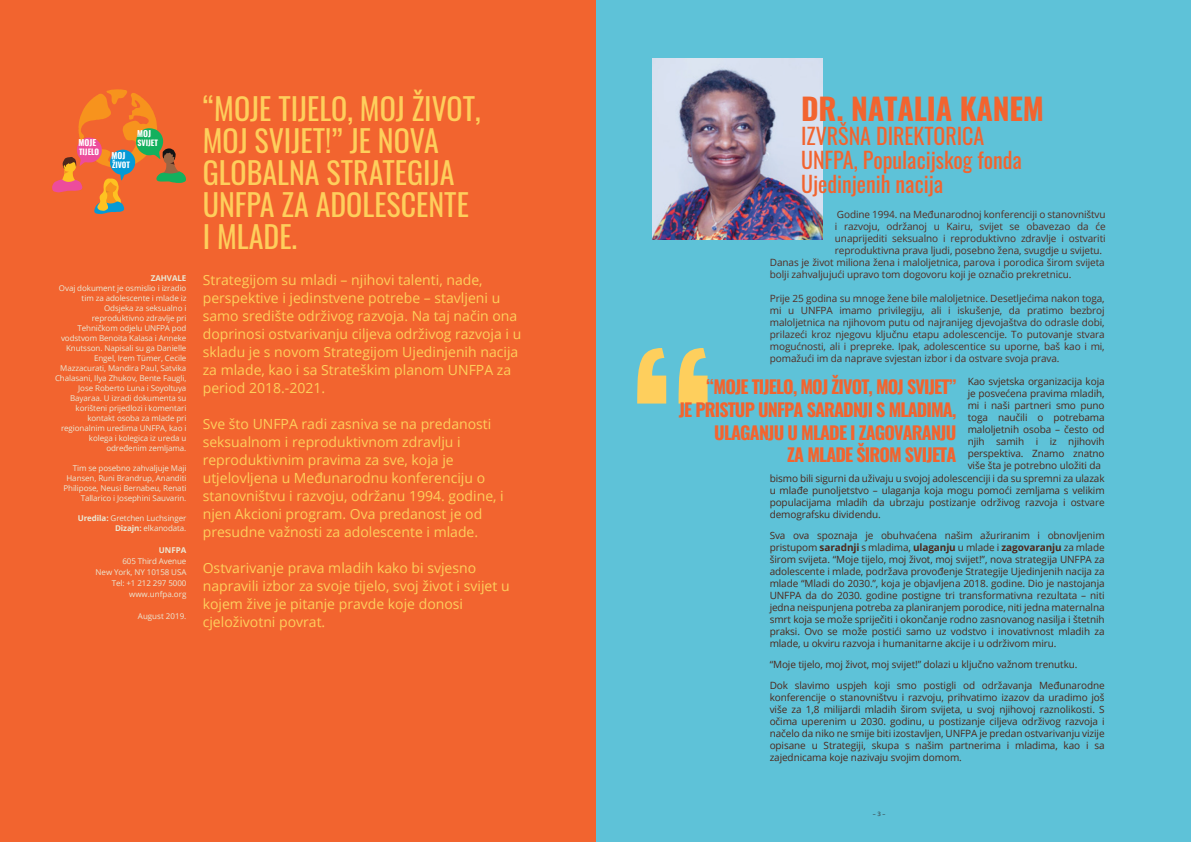
<style>
.page{position:relative;width:1191px;height:842px;background:#fff}
.page>*{position:absolute;margin:0;border:0;box-sizing:border-box;transform-origin:0 0}
.t1{font:30px/32px "Oswald";color:#fecf5c}
.t2{font:700 30px "Oswald";letter-spacing:-.005em;color:#f2642f}
.t3{font:22px/24px "Oswald";color:#f2642f}
.t4{font:700 18px/22.6px "Oswald";letter-spacing:-.045em;color:#f2642f;text-align:right}
.t5{font:14px/18px "Open Sans";color:#fecf5c}
.t6{font:10px/12px "Open Sans";letter-spacing:-.01em;color:#4e271b;text-align:justify}
.t7{font:10px/12px "Open Sans";letter-spacing:-.01em;color:#542d24;text-align:justify}
.t8{font:700 8.5px "Oswald";color:#fff}
.t9{font:8px/10px "Open Sans";letter-spacing:-.01em;color:#eae9d5;text-align:right}
.t10{font:700 8px "Open Sans";letter-spacing:-.01em;color:#eae9d5}
.t11{font:700 7.9px "Oswald";color:#fff}
.t12{font:6px "Open Sans";color:#312f30}
.s1{font-weight:700}
</style>
<div class="page">
<div style="left:595px;top:0;width:596px;height:842px;background:#5ec2d8"></div>
<div style="left:0;top:0;width:595px;height:842px;background:#f2642f"></div>
<img style="left:652px;top:58px;width:170px;height:182px">
<svg style="left:637px;top:348px;width:70px;height:56px"></svg>
<svg style="left:52px;top:89px;width:134px;height:125px"></svg>
<p class="t8" style="left:79px;top:136px;width:19px">MOJE</p>
<p class="t11" style="left:79px;top:145px;width:22px">TIJELO</p>
<p class="t8" style="left:137px;top:127px;width:15px">MOJ</p>
<p class="t11" style="left:138px;top:137px;width:22px">SVIJET</p>
<p class="t8" style="left:111px;top:149px;width:15px">MOJ</p>
<p class="t11" style="left:112px;top:159px;width:19px">ŽIVOT</p>
<p class="t10" style="left:151px;top:275px;width:37px">ZAHVALE</p>
<p class="t9" style="left:55px;top:284px;width:133px">Ovaj dokument je osmislio i izradio tim za adolescente i mlade iz<br>Odsjeka za seksualno i reproduktivno zdravlje pri<br>Tehničkom odjelu UNFPA pod vodstvom Benoita Kalasa i Anneke<br>Knutsson. Napisali su ga Danielle<br>Engel, Irem Tümer, Cecile<br>Mazzacurati, Mandira Paul, Satvika<br>Chalasani, Ilya Zhukov, Bente Faugli,<br>Jose Roberto Luna i Soyoltuya<br>Bayaraa. U izradi dokumenta su korišteni prijedlozi i komentari kontakt osoba za mlade pri regionalnim uredima UNFPA, kao i kolega i kolegica iz ureda u određenim zemljama.</p>
<p class="t9" style="left:63px;top:464px;width:124px">Tim se posebno zahvaljuje Maji Hansen, Runi Brandrup, Ananditi Philipose, Neusi Bernabeu, Renati Tallarico i Josephini Sauvarin.</p>
<p class="t9" style="left:78px;top:514px;width:110px"><span class="s1">Uredila:</span> Gretchen Luchsinger<br><span class="s1">Dizajn:</span> elkanodata.</p>
<p class="t10" style="left:159px;top:547px;width:29px">UNFPA</p>
<p class="t9" style="left:96px;top:557px;width:92px;line-height:11px">605 Third Avenue<br>New York, NY 10158 USA<br>Tel: +1 212 297 5000 www.unfpa.org</p>
<p class="t9" style="left:138px;top:612px;width:50px">August 2019.</p>
<h1 class="t1" style="left:203px;top:91px;width:279px">“MOJE TIJELO, MOJ ŽIVOT,<br>MOJ SVIJET!” JE NOVA<br>GLOBALNA STRATEGIJA<br>UNFPA ZA ADOLESCENTE<br>I MLADE.</h1>
<p class="t5" style="left:203px;top:272px;width:320px">Strategijom su mladi – njihovi talenti, nade, perspektive i jedinstvene potrebe – stavljeni u samo središte održivog razvoja. Na taj način ona doprinosi ostvarivanju ciljeva održivog razvoja i u skladu je s novom Strategijom Ujedinjenih nacija za mlade, kao i sa Strateškim planom UNFPA za period 2018.-2021.</p>
<p class="t5" style="left:203px;top:416px;width:302px">Sve što UNFPA radi zasniva se na predanosti seksualnom i reproduktivnom zdravlju i reproduktivnim pravima za sve, koja je utjelovljena u Međunarodnu konferenciju o stanovništvu i razvoju, održanu 1994. godine, i njen Akcioni program. Ova predanost je od presudne važnosti za adolescente i mlade.</p>
<h3 class="t5" style="left:203px;top:560px;width:308px">Ostvarivanje prava mladih kako bi svjesno napravili izbor za svoje tijelo, svoj život i svijet u kojem žive je pitanje pravde koje donosi cjeloživotni povrat.</h3>
<h1 class="t2" style="left:801px;top:85px;width:244px">DR. NATALIA KANEM</h1>
<h2 class="t3" style="left:801px;top:123px;width:222px">IZVRŠNA DIREKTORICA<br>UNFPA, Populacijskog fonda<br>Ujedinjenih nacija</h2>
<p class="t7" style="left:837px;top:210px;width:270px">Godine 1994. na Međunarodnoj konferenciji o stanovništvu</p>
<p class="t7" style="left:835px;top:222px;width:272px">i razvoju, održanoj u Kairu, svijet se obavezao da će</p>
<p class="t7" style="left:835px;top:234px;width:272px">unaprijediti seksualno i reproduktivno zdravlje i ostvariti</p>
<p class="t7" style="left:835px;top:246px;width:269px">reproduktivna prava ljudi, posebno žena, svugdje u svijetu.</p>
<p class="t7" style="left:770px;top:258px;width:336px">Danas je život miliona žena i maloljetnica, parova i porodica širom svijeta</p>
<p class="t7" style="left:770px;top:270px;width:303px">bolji zahvaljujući upravo tom dogovoru koji je označio prekretnicu.</p>
<p class="t7" style="left:770px;top:294px;width:336px">Prije 25 godina su mnoge žene bile maloljetnice. Desetljećima nakon toga, mi u UNFPA imamo privilegiju, ali i iskušenje, da pratimo bezbroj maloljetnica na njihovom putu od najranijeg djevojaštva do odrasle dobi, prilazeći kroz njegovu ključnu etapu adolescencije. To putovanje stvara mogućnosti, ali i prepreke. Ipak, adolescentice su uporne, baš kao i mi, pomažući im da naprave svjestan izbor i da ostvare svoja prava.</p>
<p class="t6" style="left:967px;top:377px;width:138px">Kao svjetska organizacija koja je posvećena pravima mladih, mi i naši partneri smo puno toga naučili o potrebama maloljetnih osoba – često od njih samih i iz njihovih perspektiva. Znamo znatno više šta je potrebno uložiti da</p>
<p class="t6" style="left:769px;top:474px;width:336px">bismo bili sigurni da uživaju u svojoj adolescenciji i da su spremni za ulazak u mlađe punoljetstvo – ulaganja koja mogu pomoći zemljama s velikim populacijama mladih da ubrzaju postizanje održivog razvoja i ostvare demografsku dividendu.</p>
<p class="t6" style="left:769px;top:531px;width:336px">Sva ova spoznaja je obuhvaćena našim ažuriranim i obnovljenim pristupom <span class="s1">saradnji</span> s mladima, <span class="s1">ulaganju</span> u mlade i <span class="s1">zagovaranju</span> za mlade širom svijeta. “Moje tijelo, moj život, moj svijet!”, nova strategija UNFPA za adolescente i mlade, podržava provođenje Strategije Ujedinjenih nacija za mlade “Mladi do 2030.”, koja je objavljena 2018. godine. Dio je nastojanja UNFPA da do 2030. godine postigne tri transformativna rezultata – niti jedna neispunjena potreba za planiranjem porodice, niti jedna maternalna smrt koja se može spriječiti i okončanje rodno zasnovanog nasilja i štetnih praksi. Ovo se može postići samo uz vodstvo i inovativnost mladih za mlade, u okviru razvoja i humanitarne akcije i u održivom miru.</p>
<p class="t6" style="left:769px;top:655px;width:336px;line-height:21px">“Moje tijelo, moj život, moj svijet!” dolazi u ključno važnom trenutku.<br>Dok slavimo uspjeh koji smo postigli od održavanja Međunarodne</p>
<p class="t6" style="left:769px;top:693px;width:336px">konferencije o stanovništvu i razvoju, prihvatimo izazov da uradimo još više za 1,8 milijardi mladih širom svijeta, u svoj njihovoj raznolikosti. S očima uperenim u 2030. godinu, u postizanje ciljeva održivog razvoja i načelo da niko ne smije biti izostavljen, UNFPA je predan ostvarivanju vizije opisane u Strategiji, skupa s našim partnerima i mladima, kao i sa zajednicama koje nazivaju svojim domom.</p>
<h3 class="t4" style="left:678px;top:375px;width:279px">“MOJE TIJELO, MOJ ŽIVOT, MOJ SVIJET”<br>JE PRISTUP UNFPA SARADNJI S MLADIMA,<br>ULAGANJU U MLADE I ZAGOVARANJU<br>ZA MLADE ŠIROM SVIJETA</h3>
<p class="t12" style="left:872px;top:811px;width:14px">–3–</p>
</div>
